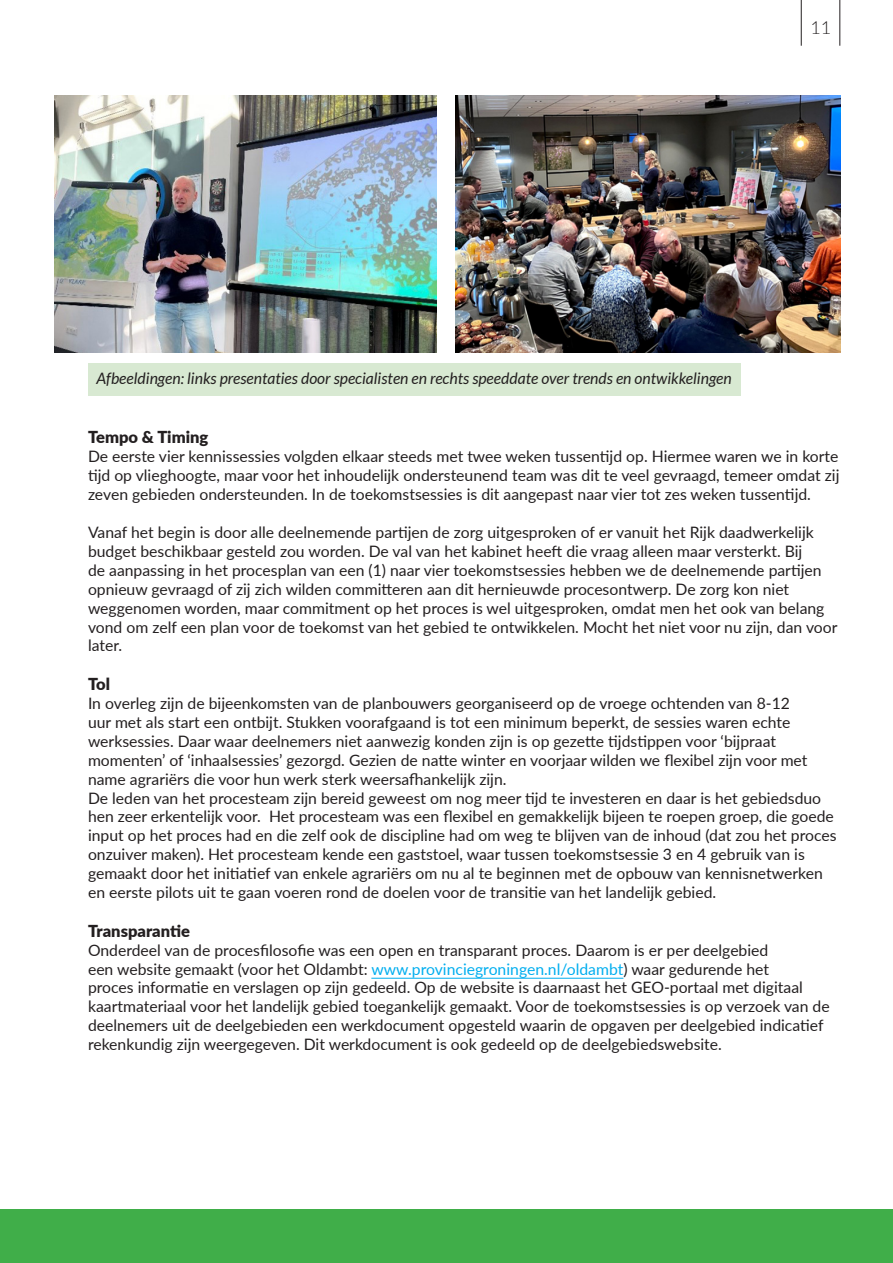
<style>
.page{position:relative;width:893px;height:1263px;background:#fff}
.page>*{position:absolute;margin:0;border:0;box-sizing:border-box;transform-origin:0 0}
.t1{font:300 18px "Lato";color:#231f20}
.H2_Tussenkop{font:900 16.5px "Lato";color:#231f20}
.Broodtekst{font:15.75px/18.9px "Lato";color:#231f20}
.Ondertitel_figuur{font:italic 15.75px "Lato";color:#231f20}
.s1{color:#00aeef}
</style>
<div class="page">
<div style="left:88px;top:363px;width:652px;height:33px;background:#d8e9d2"></div>
<hr style="left:371px;top:978px;width:252px;height:1px;background:#00aeef">
<img style="left:54px;top:96px;width:383px;height:256px">
<img style="left:455px;top:96px;width:386px;height:256px">
<div style="left:0;top:1209px;width:893px;height:54px;background:#40ae49"></div>
<hr style="left:801px;top:0;width:1px;height:46px;background:#231f20">
<hr style="left:840px;top:0;width:1px;height:46px;background:#231f20">
<p class="t1" style="left:810px;top:18px;width:22px">11</p>
<p class="Ondertitel_figuur" style="left:97px;top:370px;width:637px">Afbeeldingen: links presentaties door specialisten en rechts speeddate over trends en ontwikkelingen</p>
<h2 class="H2_Tussenkop" style="left:88px;top:425px;width:122px">Tempo &amp; Timing</h2>
<p class="Broodtekst" style="left:88px;top:446px;width:753px;text-align:justify">De eerste vier kennissessies volgden elkaar steeds met twee weken tussentijd op. Hiermee waren we in korte tijd op vlieghoogte, maar voor het inhoudelijk ondersteunend team was dit te veel gevraagd, temeer omdat zij zeven gebieden ondersteunden. In de toekomstsessies is dit aangepast naar vier tot zes weken tussentijd.</p>
<p class="Broodtekst" style="left:88px;top:522px;width:751px">Vanaf het begin is door alle deelnemende partijen de zorg uitgesproken of er vanuit het Rijk daadwerkelijk budget beschikbaar gesteld zou worden. De val van het kabinet heeft die vraag alleen maar versterkt. Bij<br>de aanpassing in het procesplan van een (1) naar vier toekomstsessies hebben we de deelnemende partijen opnieuw gevraagd of zij zich wilden committeren aan dit hernieuwde procesontwerp. De zorg kon niet weggenomen worden, maar commitment op het proces is wel uitgesproken, omdat men het ook van belang vond om zelf een plan voor de toekomst van het gebied te ontwikkelen. Mocht het niet voor nu zijn, dan voor later.</p>
<h2 class="H2_Tussenkop" style="left:88px;top:672px;width:23px">Tol</h2>
<p class="Broodtekst" style="left:88px;top:693px;width:721px">In overleg zijn de bijeenkomsten van de planbouwers georganiseerd op de vroege ochtenden van 8-12 uur met als start een ontbijt. Stukken voorafgaand is tot een minimum beperkt, de sessies waren echte werksessies. Daar waar deelnemers niet aanwezig konden zijn is op gezette tijdstippen voor ‘bijpraat momenten’ of ‘inhaalsessies’ gezorgd. Gezien de natte winter en voorjaar wilden we flexibel zijn voor met name agrariërs die voor hun werk sterk weersafhankelijk zijn.</p>
<p class="Broodtekst" style="left:88px;top:788px;width:750px">De leden van het procesteam zijn bereid geweest om nog meer tijd te investeren en daar is het gebiedsduo hen zeer erkentelijk voor. Het procesteam was een flexibel en gemakkelijk bijeen te roepen groep, die goede input op het proces had en die zelf ook de discipline had om weg te blijven van de inhoud (dat zou het proces onzuiver maken). Het procesteam kende een gaststoel, waar tussen toekomstsessie 3 en 4 gebruik van is gemaakt door het initiatief van enkele agrariërs om nu al te beginnen met de opbouw van kennisnetwerken en eerste pilots uit te gaan voeren rond de doelen voor de transitie van het landelijk gebied.</p>
<h2 class="H2_Tussenkop" style="left:88px;top:918px;width:104px">Transparantie</h2>
<p class="Broodtekst" style="left:88px;top:940px;width:743px">Onderdeel van de procesfilosofie was een open en transparant proces. Daarom is er per deelgebied<br>een website gemaakt (voor het Oldambt: <span class="s1">www.provinciegroningen.nl/oldambt</span>) waar gedurende het<br>proces informatie en verslagen op zijn gedeeld. Op de website is daarnaast het GEO-portaal met digitaal kaartmateriaal voor het landelijk gebied toegankelijk gemaakt. Voor de toekomstsessies is op verzoek van de deelnemers uit de deelgebieden een werkdocument opgesteld waarin de opgaven per deelgebied indicatief rekenkundig zijn weergegeven. Dit werkdocument is ook gedeeld op de deelgebiedswebsite.</p>
</div>
